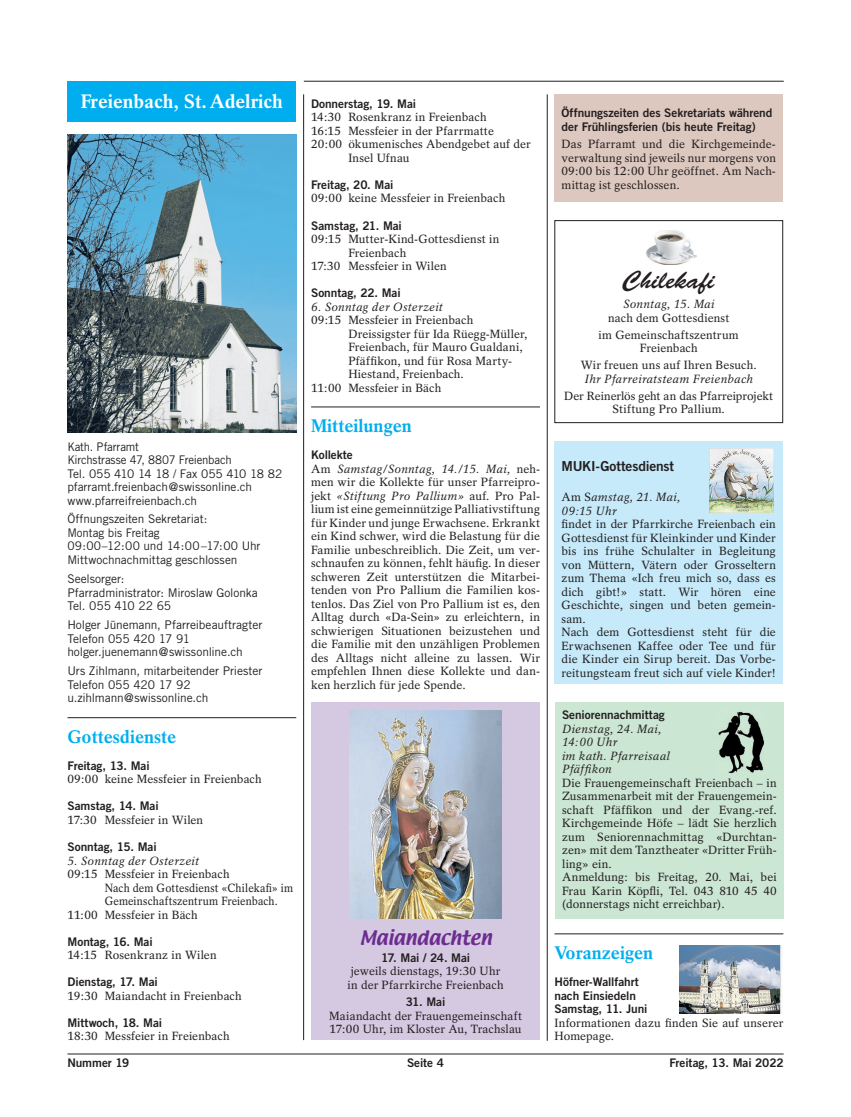
<style>
.page{position:relative;width:851px;height:1117px;background:#fff}
.page>*{position:absolute;margin:0;border:0;box-sizing:border-box;transform-origin:0 0}
.t1{font:25px "Brush Script Std";letter-spacing:.005em;color:#231f20}
.t2{font:700 19.38px "Rotation";color:#fff}
.t3{font:700 18.12px "Rotation";color:#00aeef}
.t4{font:17.5px "Textile";color:#6c2c91}
.t5{font:13.75px "Trade Gothic Bold Two";letter-spacing:-.01em;color:#231f20}
.t6{font:12px/13.6px "Trade Gothic";letter-spacing:-.01em;color:#231f20}
.t7{font:11.88px/13.5px "Rotation";letter-spacing:.01em;color:#231f20}
.t8{font:11.88px/13.5px "Trade Gothic Bold Two";letter-spacing:-.005em;color:#231f20}
.t9{font:italic 11.88px/13.5px "Rotation";letter-spacing:.02em;color:#231f20}
.t10{font:11.88px/13.5px "Trade Gothic";letter-spacing:-.01em;color:#231f20;scale:.96 1}
.t11{font:11.88px/13.5px "Trade Gothic";letter-spacing:-.01em;color:#231f20}
.t12{font:11.88px "Rotation";letter-spacing:.01em;color:#231f20;scale:.92 1}
.s1{font-style:italic}
.s2{font-style:normal}
</style>
<div class="page">
<hr style="left:67px;top:1053px;width:716px;height:1px;background:#231f20">
<hr style="left:311px;top:406px;width:229px;height:1px;background:#231f20">
<hr style="left:554px;top:933px;width:229px;height:1px;background:#231f20">
<hr style="left:67px;top:717px;width:229px;height:1px;background:#231f20">
<hr style="left:303px;top:94px;width:1px;height:945px;background:#231f20">
<hr style="left:547px;top:94px;width:1px;height:946px;background:#231f20">
<div style="left:67px;top:81px;width:229px;height:40px;background:#00aeef"></div>
<img style="left:67px;top:135px;width:229px;height:297px">
<hr style="left:304px;top:81px;width:479px;height:1px;background:#231f20">
<div style="left:554px;top:94px;width:228px;height:108px;background:#ddc8bf"></div>
<div style="left:554px;top:220px;width:228px;height:203px;border:1px solid #231f20"></div>
<img style="left:647px;top:230px;width:49px;height:34px">
<div style="left:311px;top:702px;width:228px;height:337px;background:#d5c9e2"></div>
<img style="left:349px;top:710px;width:152px;height:208px">
<div style="left:554px;top:441px;width:228px;height:242px;background:#c6eafa"></div>
<img style="left:709px;top:448px;width:64px;height:64px">
<img style="left:679px;top:945px;width:103px;height:67px">
<div style="left:555px;top:702px;width:228px;height:216px;background:#cbe6d3"></div>
<img style="left:718px;top:712px;width:46px;height:60px">
<h2 class="t2" style="left:81px;top:90px;width:204px">Freienbach, St. Adelrich</h2>
<p class="t10" style="left:67px;top:439px;width:225px">Kath. Pfarramt<br>Kirchstrasse 47, 8807 Freienbach<br>Tel. 055 410 14 18 / Fax 055 410 18 82 pfarramt.freienbach@swissonline.ch www.pfarreifreienbach.ch</p>
<p class="t11" style="left:67px;top:512px;width:195px">Öffnungszeiten Sekretariat:<br>Montag bis Freitag<br>09:00–12:00 und 14:00–17:00 Uhr<br>Mittwochnachmittag geschlossen</p>
<p class="t6" style="left:67px;top:571px;width:192px">Seelsorger:<br>Pfarradministrator: Miroslaw Golonka<br>Tel. 055 410 22 65</p>
<p class="t6" style="left:67px;top:617px;width:196px">Holger Jünemann, Pfarreibeauftragter<br>Telefon 055 420 17 91 holger.juenemann@swissonline.ch</p>
<p class="t6" style="left:67px;top:663px;width:196px">Urs Zihlmann, mitarbeitender Priester<br>Telefon 055 420 17 92 u.zihlmann@swissonline.ch</p>
<h3 class="t3" style="left:67px;top:725px;width:110px">Gottesdienste</h3>
<p class="t8" style="left:67px;top:758px;width:84px">Freitag, 13. Mai</p>
<p class="t7" style="left:67px;top:772px;width:196px">09:00 keine Messfeier in Freienbach</p>
<p class="t8" style="left:67px;top:799px;width:93px">Samstag, 14. Mai</p>
<p class="t7" style="left:67px;top:813px;width:137px">17:30 Messfeier in Wilen</p>
<p class="t8" style="left:67px;top:839px;width:91px">Sonntag, 15. Mai</p>
<p class="t9" style="left:67px;top:853px;width:133px">5. Sonntag der Osterzeit</p>
<p class="t7" style="left:67px;top:867px;width:164px">09:15 Messfeier in Freienbach</p>
<p class="t12" style="left:105px;top:880px;width:206px">Nach dem Gottesdienst «Chilekafi» im</p>
<p class="t12" style="left:105px;top:893px;width:189px">Gemeinschaftszentrum Freienbach.</p>
<p class="t7" style="left:67px;top:907px;width:132px">11:00 Messfeier in Bäch</p>
<p class="t8" style="left:67px;top:934px;width:87px">Montag, 16. Mai</p>
<p class="t7" style="left:67px;top:948px;width:150px">14:15 Rosenkranz in Wilen</p>
<p class="t8" style="left:67px;top:974px;width:92px">Dienstag, 17. Mai</p>
<p class="t7" style="left:67px;top:988px;width:176px">19:30 Maiandacht in Freienbach</p>
<p class="t8" style="left:67px;top:1015px;width:96px">Mittwoch, 18. Mai</p>
<p class="t7" style="left:67px;top:1029px;width:164px">18:30 Messfeier in Freienbach</p>
<p class="t8" style="left:311px;top:97px;width:106px">Donnerstag, 19. Mai</p>
<p class="t7" style="left:311px;top:111px;width:177px">14:30 Rosenkranz in Freienbach</p>
<p class="t7" style="left:311px;top:124px;width:184px">16:15 Messfeier in der Pfarrmatte</p>
<p class="t7" style="left:311px;top:138px;width:221px">20:00 ökumenisches Abendgebet auf der</p>
<p class="t7" style="left:348px;top:151px;width:63px">Insel Ufnau</p>
<p class="t8" style="left:311px;top:178px;width:84px">Freitag, 20. Mai</p>
<p class="t7" style="left:311px;top:192px;width:196px">09:00 keine Messfeier in Freienbach</p>
<p class="t8" style="left:311px;top:218px;width:92px">Samstag, 21. Mai</p>
<p class="t7" style="left:311px;top:232px;width:190px">09:15 Mutter-Kind-Gottesdienst in</p>
<p class="t7" style="left:348px;top:246px;width:59px">Freienbach</p>
<p class="t7" style="left:311px;top:259px;width:137px">17:30 Messfeier in Wilen</p>
<p class="t8" style="left:311px;top:286px;width:91px">Sonntag, 22. Mai</p>
<p class="t9" style="left:311px;top:300px;width:133px">6. Sonntag der Osterzeit</p>
<p class="t7" style="left:311px;top:313px;width:164px">09:15 Messfeier in Freienbach</p>
<p class="t7" style="left:348px;top:327px;width:181px">Dreissigster für Ida Rüegg-Müller,</p>
<p class="t7" style="left:348px;top:340px;width:176px">Freienbach, für Mauro Gualdani,</p>
<p class="t7" style="left:348px;top:354px;width:165px">Pfäffikon, und für Rosa Marty-</p>
<p class="t7" style="left:348px;top:367px;width:117px">Hiestand, Freienbach.</p>
<p class="t7" style="left:311px;top:381px;width:132px">11:00 Messfeier in Bäch</p>
<h3 class="t3" style="left:311px;top:415px;width:102px">Mitteilungen</h3>
<p class="t8" style="left:311px;top:448px;width:43px">Kollekte</p>
<p class="t7" style="left:311px;top:462px;width:230px;text-align:justify">Am <span class="s1">Samstag/Sonntag, 14./15. Mai,</span> neh&shy;men wir die Kollekte für unser Pfarreipro&shy;jekt <span class="s1">«Stiftung Pro Pallium»</span> auf. Pro Pal&shy;lium ist eine gemeinnützige Palliativstiftung für Kinder und junge Erwachsene. Erkrankt ein Kind schwer, wird die Belastung für die Familie unbeschreiblich. Die Zeit, um ver&shy;schnaufen zu können, fehlt häufig. In dieser schweren Zeit unterstützen die Mitarbei&shy;tenden von Pro Pallium die Familien kos&shy;tenlos. Das Ziel von Pro Pallium ist es, den Alltag durch «Da-Sein» zu erleichtern, in schwierigen Situationen beizustehen und die Familie mit den unzähligen Problemen des Alltags nicht alleine zu lassen. Wir empfehlen Ihnen diese Kollekte und dan&shy;ken herzlich für jede Spende.</p>
<h3 class="t4" style="left:359px;top:925px;width:134px">Maiandachten</h3>
<p class="t8" style="left:381px;top:950px;width:91px">17. Mai / 24. Mai</p>
<p class="t7" style="left:347px;top:964px;width:158px">jeweils dienstags, 19:30 Uhr in der Pfarrkirche Freienbach</p>
<p class="t8" style="left:406px;top:994px;width:41px">31. Mai</p>
<p class="t7" style="left:329px;top:1008px;width:194px">Maiandacht der Frauengemeinschaft<br>17:00 Uhr, im Kloster Au, Trachslau</p>
<p class="t8" style="left:561px;top:106px;width:212px">Öffnungszeiten des Sekretariats während der Frühlingsferien (bis heute Freitag)</p>
<p class="t7" style="left:561px;top:137px;width:216px;text-align:justify">Das Pfarramt und die Kirchgemeinde&shy;verwaltung sind jeweils nur morgens von 09:00 bis 12:00 Uhr geöffnet. Am Nach&shy;mittag ist geschlossen.</p>
<h1 class="t1" style="left:622px;top:265px;width:96px">Chilekafi</h1>
<p class="t9" style="left:623px;top:297px;width:93px">Sonntag, 15. Mai</p>
<p class="t7" style="left:598px;top:309px;width:142px;line-height:17px;text-align:center">nach dem Gottesdienst<br>im Gemeinschaftszentrum</p>
<p class="t7" style="left:580px;top:340px;width:177px;line-height:17px;text-align:center">Freienbach<br>Wir freuen uns auf Ihren Besuch.</p>
<p class="t9" style="left:584px;top:372px;width:170px">Ihr Pfarreiratsteam Freienbach</p>
<p class="t7" style="left:564px;top:389px;width:210px;text-align:center">Der Reinerlös geht an das Pfarreiprojekt<br>Stiftung Pro Pallium.</p>
<p class="t5" style="left:561px;top:457px;width:114px">MUKI-Gottesdienst</p>
<p class="t9" style="left:561px;top:490px;width:120px"><span class="s2">Am S</span>amstag, 21. Mai,<br>09:15 Uhr</p>
<p class="t7" style="left:561px;top:517px;width:216px">findet in der Pfarrkirche Freienbach ein Gottesdienst für Kleinkinder und Kinder bis ins frühe Schulalter in Begleitung von Müttern, Vätern oder Grosseltern zum Thema «Ich freu mich so, dass es dich gibt!» statt. Wir hören eine Geschichte, singen und beten gemein&shy;sam.<br>Nach dem Gottesdienst steht für die Erwachsenen Kaffee oder Tee und für die Kinder ein Sirup bereit. Das Vorbe&shy;reitungsteam freut sich auf viele Kinder!</p>
<p class="t8" style="left:562px;top:707px;width:104px">Seniorennachmittag</p>
<p class="t9" style="left:562px;top:721px;width:109px">Dienstag, 24. Mai,<br>14:00 Uhr<br>im kath. Pfarreisaal<br>Pfäffikon</p>
<p class="t7" style="left:562px;top:775px;width:216px">Die Frauengemeinschaft Freienbach – in Zusammenarbeit mit der Frauengemein&shy;schaft Pfäffikon und der Evang.-ref.<br>Kirchgemeinde Höfe – lädt Sie herzlich zum Seniorennachmittag «Durchtan&shy;zen» mit dem Tanztheater «Dritter Früh&shy;ling» ein.<br>Anmeldung: bis Freitag, 20. Mai, bei Frau Karin Köpfli, Tel. 043 810 45 40 (donnerstags nicht erreichbar).</p>
<h3 class="t3" style="left:554px;top:941px;width:100px">Voranzeigen</h3>
<p class="t8" style="left:554px;top:974px;width:94px">Höfner-Wallfahrt nach Einsiedeln<br>Samstag, 11. Juni</p>
<p class="t7" style="left:554px;top:1015px;width:230px">Informationen dazu finden Sie auf unserer<br>Homepage.</p>
<p class="t8" style="left:67px;top:1055px;width:64px">Nummer 19</p>
<p class="t8" style="left:407px;top:1055px;width:38px">Seite 4</p>
<p class="t8" style="left:669px;top:1055px;width:116px">Freitag, 13. Mai 2022</p>
</div>
